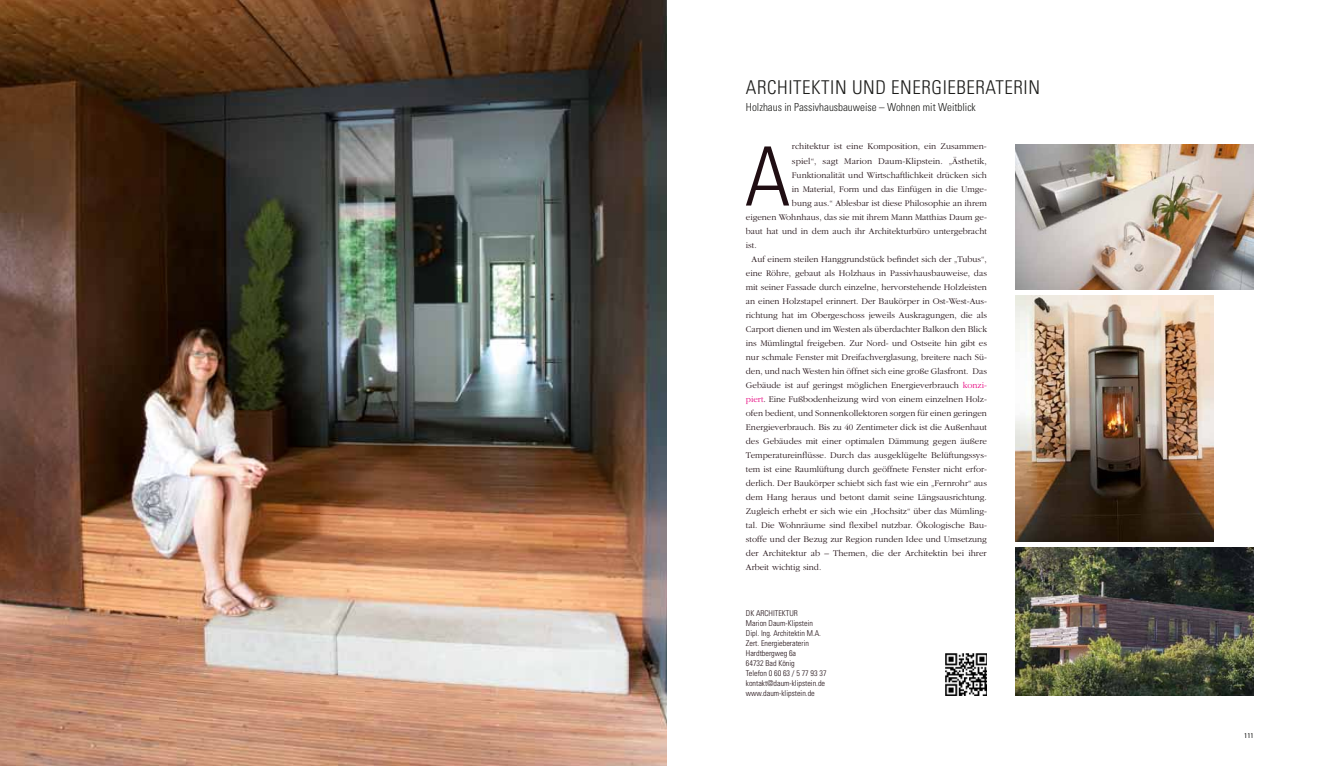
<style>
.page{position:relative;width:1333px;height:766px;background:#fff}
.page>*{position:absolute;margin:0;border:0;box-sizing:border-box;transform-origin:0 0}
.t1{font:300 condensed 81.8px "Univers";color:#200e13}
.t2{font:300 condensed 19px "Univers";letter-spacing:.03em;color:#1d1d1b}
.t3{font:300 condensed 11px "Univers";color:#1d1d1b}
.t4{font:300 9px "Garamond";color:#200e13}
.t5{font:300 condensed 8px/10px "Univers";color:#200e13}
.t6{font:condensed 7px "Univers";color:#1d1d1b}
.s1{color:#e6007d}
</style>
<div class="page">
<img style="left:0;top:0;width:666px;height:765px">
<img style="left:1015px;top:547px;width:238px;height:148px">
<img style="left:1015px;top:295px;width:198px;height:246px">
<img style="left:1015px;top:144px;width:238px;height:145px">
<img style="left:945px;top:653px;width:41px;height:42px">
<h2 class="t2" style="left:746px;top:76px;width:295px">Architektin und Energieberaterin</h2>
<p class="t3" style="left:746px;top:100px;width:231px">Holzhaus in Passivhausbauweise – Wohnen mit Weitblick</p>
<h1 class="t1" style="left:744px;top:127px;width:47px">A</h1>
<p class="t4" style="left:792px;top:142px;width:196px">rchitektur ist eine Komposition, ein Zusammen-</p>
<p class="t4" style="left:792px;top:156px;width:196px">spiel“, sagt Marion Daum-Klipstein. „Ästhetik,</p>
<p class="t4" style="left:792px;top:170px;width:196px">Funktionalität und Wirtschaftlichkeit drücken sich</p>
<p class="t4" style="left:792px;top:184px;width:196px">in Material, Form und das Einfügen in die Umge-</p>
<p class="t4" style="left:792px;top:198px;width:196px">bung aus.“ Ablesbar ist diese Philosophie an ihrem</p>
<p class="t4" style="left:746px;top:212px;width:242px">eigenen Wohnhaus, das sie mit ihrem Mann Matthias Daum ge-</p>
<p class="t4" style="left:746px;top:226px;width:242px">baut hat und in dem auch ihr Architekturbüro untergebracht</p>
<p class="t4" style="left:746px;top:240px;width:12px">ist.</p>
<p class="t4" style="left:751px;top:254px;width:237px">Auf einem steilen Hanggrundstück befindet sich der „Tubus“,</p>
<p class="t4" style="left:746px;top:268px;width:242px">eine Röhre, gebaut als Holzhaus in Passivhausbauweise, das</p>
<p class="t4" style="left:746px;top:282px;width:242px">mit seiner Fassade durch einzelne, hervorstehende Holzleisten</p>
<p class="t4" style="left:746px;top:296px;width:242px">an einen Holzstapel erinnert. Der Baukörper in Ost-West-Aus-</p>
<p class="t4" style="left:746px;top:310px;width:242px">richtung hat im Obergeschoss jeweils Auskragungen, die als</p>
<p class="t4" style="left:746px;top:324px;width:243px">Carport dienen und im Westen als überdachter Balkon den Blick</p>
<p class="t4" style="left:746px;top:338px;width:242px">ins Mümlingtal freigeben. Zur Nord- und Ostseite hin gibt es</p>
<p class="t4" style="left:746px;top:352px;width:242px">nur schmale Fenster mit Dreifachverglasung, breitere nach Sü-</p>
<p class="t4" style="left:746px;top:366px;width:243px">den, und nach Westen hin öffnet sich eine große Glasfront. Das</p>
<p class="t4" style="left:746px;top:380px;width:242px">Gebäude ist auf geringst möglichen Energieverbrauch <span class="s1">konzi-</span></p>
<p class="t4" style="left:746px;top:394px;width:242px"><span class="s1">piert</span>. Eine Fußbodenheizung wird von einem einzelnen Holz-</p>
<p class="t4" style="left:746px;top:408px;width:242px">ofen bedient, und Sonnenkollektoren sorgen für einen geringen</p>
<p class="t4" style="left:746px;top:422px;width:242px">Energieverbrauch. Bis zu 40 Zentimeter dick ist die Außenhaut</p>
<p class="t4" style="left:746px;top:436px;width:242px">des Gebäudes mit einer optimalen Dämmung gegen äußere</p>
<p class="t4" style="left:746px;top:450px;width:242px">Temperatureinflüsse. Durch das ausgeklügelte Belüftungssys-</p>
<p class="t4" style="left:746px;top:464px;width:242px">tem ist eine Raumlüftung durch geöffnete Fenster nicht erfor-</p>
<p class="t4" style="left:746px;top:478px;width:242px">derlich. Der Baukörper schiebt sich fast wie ein „Fernrohr“ aus</p>
<p class="t4" style="left:746px;top:492px;width:242px">dem Hang heraus und betont damit seine Längsausrichtung.</p>
<p class="t4" style="left:746px;top:506px;width:242px">Zugleich erhebt er sich wie ein „Hochsitz“ über das Mümling-</p>
<p class="t4" style="left:746px;top:520px;width:242px">tal. Die Wohnräume sind flexibel nutzbar. Ökologische Bau-</p>
<p class="t4" style="left:746px;top:534px;width:242px">stoffe und der Bezug zur Region runden Idee und Umsetzung</p>
<p class="t4" style="left:746px;top:548px;width:242px">der Architektur ab – Themen, die der Architektin bei ihrer</p>
<p class="t4" style="left:746px;top:562px;width:77px">Arbeit wichtig sind.</p>
<p class="t5" style="left:746px;top:607px;width:82px">dk architektur<br>Marion Daum-Klipstein<br>Dipl. I ng. Architektin M.A.<br>Zert. Energieberaterin<br>Hardtbergweg 6a<br>64732 Bad König<br>Telefon 0 60 63 / 5 77 93 37 kontakt@daum-klipstein.de www.daum-klipstein.de</p>
<p class="t6" style="left:1244px;top:730px;width:11px">111</p>
</div>
